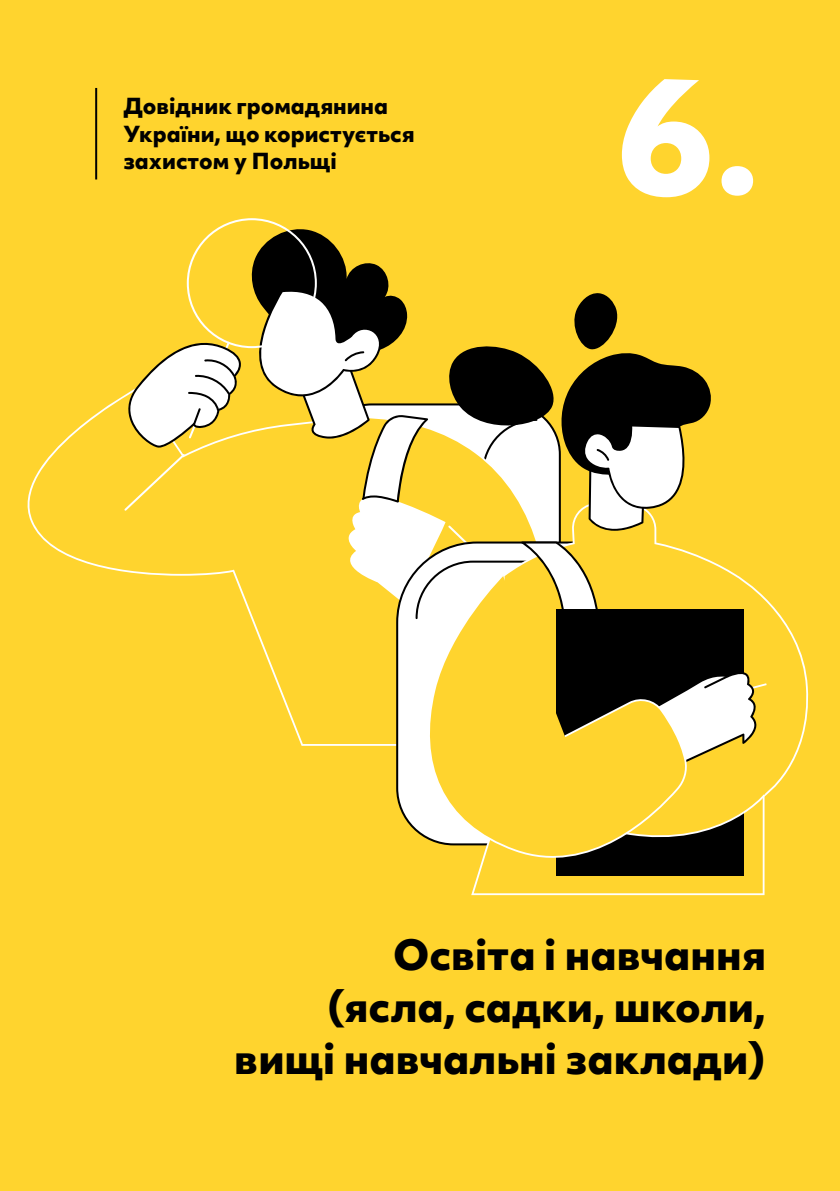
<style>
.page{position:relative;width:840px;height:1191px;background:#fff}
.page>*{position:absolute;margin:0;border:0;box-sizing:border-box;transform-origin:0 0}
.t1{font:800 154.8px "Objektiv Mk 2";color:#fff}
.t2{font:800 40px/52px "Objektiv Mk 2";color:#000;text-align:right}
.t3{font:800 21.2px/27.6px "Objektiv Mk 2";color:#000}
</style>
<div class="page">
<div style="left:0;top:0;width:839px;height:1191px;background:#ffd42e"></div>
<hr style="left:95px;top:88px;width:2px;height:91px;background:#000">
<svg style="left:396px;top:765px;width:21px;height:67px"></svg>
<svg style="left:471px;top:596px;width:338px;height:299px"></svg>
<svg style="left:689px;top:682px;width:79px;height:175px"></svg>
<svg style="left:417px;top:765px;width:272px;height:112px"></svg>
<svg style="left:114px;top:218px;width:649px;height:547px"></svg>
<p class="t3" style="left:123px;top:92px;width:292px">Довідник громадянина<br>України, що користується захистом у Польщі</p>
<h1 class="t1" style="left:613px;top:25px;width:149px">6.</h1>
<h2 class="t2" style="left:234px;top:928px;width:533px">Освіта і навчання<br>(ясла, садки, школи, вищі навчальні заклади)</h2>
</div>
